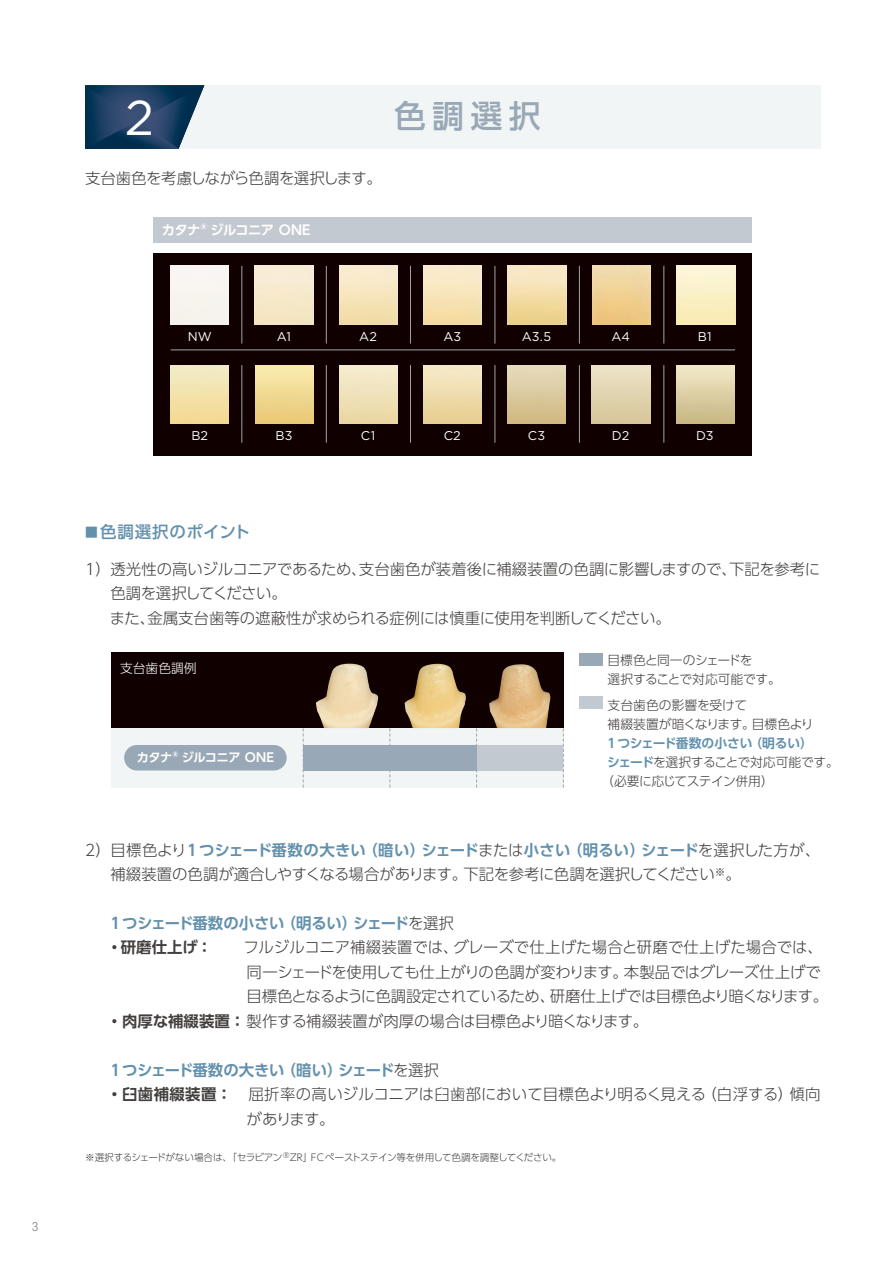
<style>
.page{position:relative;width:893px;height:1263px;background:#fff}
.page>*{position:absolute;margin:0;border:0;box-sizing:border-box;transform-origin:0 0}
.t1{font:48.9px "Gotham";color:#fff}
.t2{font:500 31.95px "UD Shin Go Pro";color:#99a8b6}
.t3{font:500 16.5px "UD Shin Go Pro";letter-spacing:.04em;color:#6391ad}
.t4{font:300 15.45px/24.5px "UD Shin Go Pro";letter-spacing:-.015em;color:#423f3e}
.t5{font:700 15.45px/24.5px "UD Shin Go Pro De";letter-spacing:-.015em;color:#6391ad}
.t6{font:700 15.45px "UD Shin Go Pro De";letter-spacing:.005em;color:#6391ad}
.t7{font:300 15.45px "UD Shin Go Pro";letter-spacing:-.04em;color:#423f3e}
.t8{font:700 13.35px "UD Shin Go Pro De";letter-spacing:-.045em;color:#fff}
.t9{font:300 12.75px/19.2px "UD Shin Go Pro";letter-spacing:-.025em;color:#423f3e}
.t10{font:300 12.75px/19.2px "UD Shin Go Pro";color:#423f3e}
.t11{font:700 12.75px "UD Shin Go Pro De";letter-spacing:-.015em;color:#6391ad}
.t12{font:300 12.75px "UD Shin Go Pro";color:#fff}
.t13{font:300 condensed 12.75px "Helvetica Neue LT Std";color:#787878}
.t14{font:12.6px "Gotham";letter-spacing:.005em;color:#fff}
.t15{font:700 12.15px "UD Shin Go Pro De";letter-spacing:-.04em;color:#fff}
.t16{font:300 9.6px "UD Shin Go Pro";letter-spacing:-.03em;color:#423f3e}
.s1{font-size:12.75px}
.s2{font-family:"UD Shin Go Pro De";font-weight:700;color:#6391ad}
.s3{font-family:"UD Shin Go Pro";font-weight:300;color:#423f3e}
.s4{color:#423f3e}
.s5{font-family:"UD Shin Go Pro De";font-weight:700}
</style>
<div class="page">
<div style="left:154px;top:253px;width:598px;height:203px;background:#100000"></div>
<div style="left:111px;top:729px;width:452px;height:59px;background:#f2f5f6"></div>
<div style="left:111px;top:653px;width:452px;height:75px;background:#100000"></div>
<img style="left:489px;top:664px;width:62px;height:64px">
<img style="left:316px;top:664px;width:63px;height:64px">
<img style="left:404px;top:664px;width:62px;height:64px">
<div style="left:124px;top:745px;width:163px;height:25px;background:#99a8b6;border-radius:13px"></div>
<svg style="left:563px;top:729px;width:1px;height:59px"></svg>
<svg style="left:476px;top:729px;width:1px;height:59px"></svg>
<svg style="left:389px;top:729px;width:1px;height:59px"></svg>
<svg style="left:303px;top:729px;width:1px;height:59px"></svg>
<div style="left:477px;top:745px;width:86px;height:25px;background:#c3c9d0"></div>
<div style="left:303px;top:745px;width:174px;height:25px;background:#99a8b6"></div>
<div style="left:579px;top:653px;width:24px;height:12px;background:#99a8b6"></div>
<div style="left:579px;top:697px;width:24px;height:12px;background:#c3c9d0"></div>
<div style="left:85px;top:85px;width:736px;height:64px;background:#f2f5f6"></div>
<svg style="left:85px;top:85px;width:119px;height:64px"></svg>
<div style="left:171px;top:266px;width:58px;height:58px;background:#f7f4ee"></div>
<img style="left:255px;top:266px;width:58px;height:58px">
<img style="left:339px;top:266px;width:58px;height:58px">
<img style="left:423px;top:266px;width:59px;height:58px">
<img style="left:508px;top:266px;width:58px;height:58px">
<img style="left:592px;top:266px;width:58px;height:58px">
<img style="left:677px;top:266px;width:58px;height:58px">
<img style="left:171px;top:365px;width:58px;height:58px">
<img style="left:255px;top:365px;width:58px;height:58px">
<div style="left:154px;top:217px;width:598px;height:25px;background:#c3c9d0"></div>
<img style="left:339px;top:365px;width:58px;height:58px">
<img style="left:423px;top:365px;width:59px;height:58px">
<img style="left:508px;top:365px;width:58px;height:58px">
<img style="left:592px;top:365px;width:58px;height:58px">
<img style="left:676px;top:365px;width:58px;height:58px">
<hr style="left:171px;top:350px;width:564px;height:1px;background:#a3a4a5">
<hr style="left:242px;top:266px;width:1px;height:78px;background:#a3a4a5">
<hr style="left:410px;top:365px;width:1px;height:78px;background:#a3a4a5">
<hr style="left:326px;top:266px;width:1px;height:78px;background:#a3a4a5">
<hr style="left:410px;top:266px;width:1px;height:78px;background:#a3a4a5">
<hr style="left:495px;top:266px;width:1px;height:78px;background:#a3a4a5">
<hr style="left:579px;top:266px;width:1px;height:78px;background:#a3a4a5">
<hr style="left:495px;top:365px;width:1px;height:78px;background:#a3a4a5">
<hr style="left:579px;top:365px;width:1px;height:78px;background:#a3a4a5">
<hr style="left:664px;top:365px;width:1px;height:78px;background:#a3a4a5">
<hr style="left:664px;top:266px;width:1px;height:78px;background:#a3a4a5">
<hr style="left:242px;top:365px;width:1px;height:78px;background:#a3a4a5">
<hr style="left:326px;top:365px;width:1px;height:78px;background:#a3a4a5">
<p class="t13" style="left:32px;top:1219px;width:8px">3</p>
<h1 class="t1" style="left:125px;top:87px;width:31px">2</h1>
<p class="t4" style="left:85px;top:165px;width:298px">支台歯色を考慮しながら色調を選択します。</p>
<p class="t8" style="left:162px;top:219px;width:150px">カタナ®ジルコニア ONE</p>
<h2 class="t2" style="left:394px;top:90px;width:148px">色調選択</h2>
<p class="t14" style="left:188px;top:329px;width:26px">NW</p>
<p class="t14" style="left:277px;top:329px;width:16px">A1</p>
<p class="t14" style="left:359px;top:329px;width:19px">A2</p>
<p class="t14" style="left:443px;top:329px;width:19px">A3</p>
<p class="t14" style="left:522px;top:329px;width:31px">A3.5</p>
<p class="t14" style="left:611px;top:329px;width:20px">A4</p>
<p class="t14" style="left:698px;top:329px;width:15px">B1</p>
<p class="t14" style="left:191px;top:428px;width:18px">B2</p>
<p class="t14" style="left:275px;top:428px;width:19px">B3</p>
<p class="t14" style="left:361px;top:428px;width:16px">C1</p>
<p class="t14" style="left:444px;top:428px;width:19px">C2</p>
<p class="t14" style="left:528px;top:428px;width:19px">C3</p>
<p class="t14" style="left:612px;top:428px;width:19px">D2</p>
<p class="t14" style="left:696px;top:428px;width:19px">D3</p>
<p class="t3" style="left:85px;top:518px;width:167px"><span class="s1">■</span> 色調選択のポイント</p>
<p class="t4" style="left:110px;top:556px;width:712px;text-indent:-25px">1）透光性の高いジルコニアであるため、支台歯色が装着後に補綴装置の色調に影響しますので、下記を参考に色調を選択してください。<br>また、金属支台歯等の遮蔽性が求められる症例には慎重に使用を判断してください。</p>
<p class="t12" style="left:120px;top:658px;width:78px">支台歯色調例</p>
<p class="t15" style="left:137px;top:748px;width:139px">カタナ®ジルコニア ONE</p>
<p class="t9" style="left:607px;top:650px;width:175px">目標色と同一のシェードを<br>選択することで対応可能です。</p>
<p class="t10" style="left:608px;top:695px;width:207px">支台歯色の影響を受けて<br>補綴装置が暗くなります。目標色より</p>
<p class="t11" style="left:608px;top:733px;width:207px">1つシェード番数の小さい（明るい）</p>
<p class="t9" style="left:601px;top:752px;width:239px;text-indent:6px"><span class="s2">シェード</span>を選択することで対応可能です。（必要に応じてステイン併用）</p>
<p class="t6" style="left:85px;top:837px;width:737px"><span class="s3">2）目標色より</span>1つシェード番数の大きい（暗い）シェード<span class="s3">または</span>小さい（明るい）シェード<span class="s3">を選択した方が、</span></p>
<p class="t4" style="left:111px;top:861px;width:632px">補綴装置の色調が適合しやすくなる場合があります。下記を参考に色調を選択してください<sup>※</sup>。</p>
<p class="t5" style="left:107px;top:910px;width:349px">1つシェード番数の小さい（明るい）シェード<span class="s3">を選択</span><span class="s4">・研磨仕上げ：</span></p>
<p class="t4" style="left:243px;top:935px;width:581px">フルジルコニア補綴装置では、グレーズで仕上げた場合と研磨で仕上げた場合では、</p>
<p class="t4" style="left:247px;top:959px;width:576px">同一シェードを使用しても仕上がりの色調が変わります。本製品ではグレーズ仕上げで</p>
<p class="t7" style="left:246px;top:984px;width:583px">目標色となるように色調設定されているため、研磨仕上げでは目標色より暗くなります。</p>
<p class="t4" style="left:107px;top:1008px;width:543px"><span class="s5">・肉厚な補綴装置：</span> 製作する補綴装置が肉厚の場合は目標色より暗くなります。</p>
<p class="t5" style="left:111px;top:1057px;width:330px">1つシェード番数の大きい（暗い）シェード<span class="s3">を選択</span></p>
<p class="t4" style="left:247px;top:1081px;width:575px;text-indent:-140px"><span class="s5">・臼歯補綴装置：</span> 屈折率の高いジルコニアは臼歯部において目標色より明るく見える（白浮する）傾向があります。</p>
<p class="t16" style="left:85px;top:1149px;width:478px">※選択するシェードがない場合は、「セラビアン<sup>®</sup>ZR」FCペーストステイン等を併用して色調を調整してください。</p>
</div>
